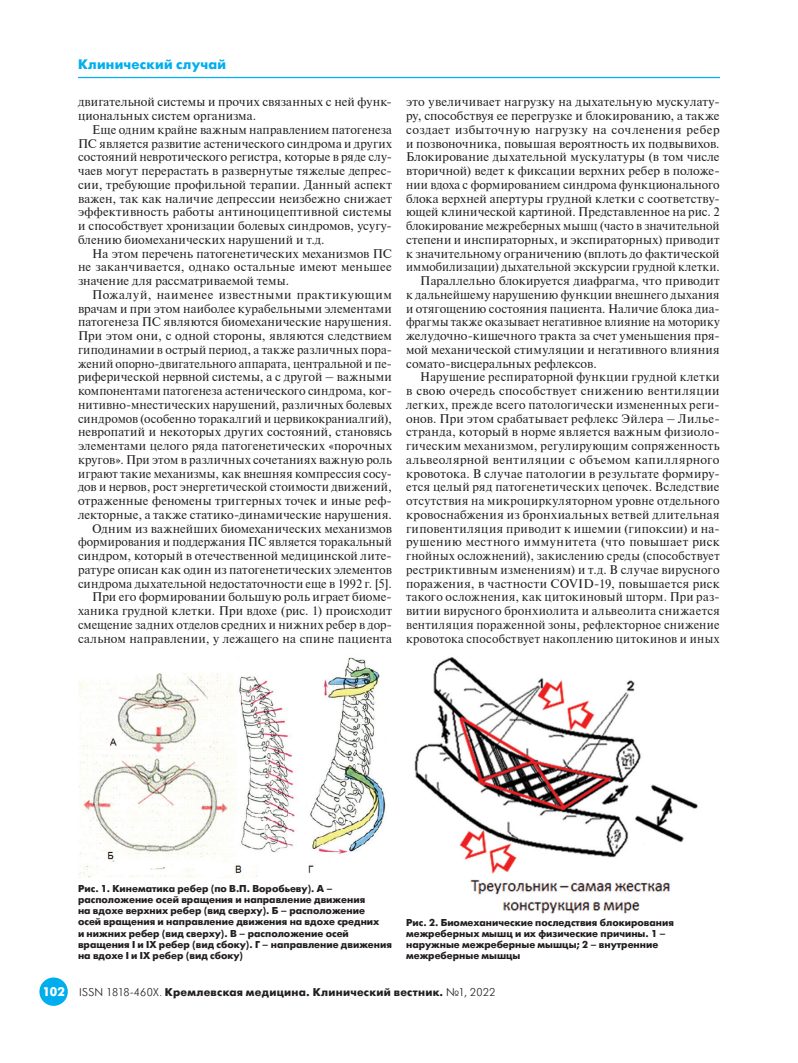
<style>
.page{position:relative;width:798px;height:1063px;background:#fff}
.page>*{position:absolute;margin:0;border:0;box-sizing:border-box;transform-origin:0 0}
.t1{font:13.75px "Futuris XC";letter-spacing:.015em;color:#00aeef}
.t2{font:12.5px/13.8px "Newton C";letter-spacing:.015em;color:#231f20;text-align:justify}
.t3{font:12.5px "Newton C";letter-spacing:.015em;color:#231f20;scale:.96 1}
.t4{font:12.5px "Newton C";letter-spacing:.035em;color:#231f20}
.t5{font:12.5px "Newton C";letter-spacing:.015em;color:#231f20;scale:.95 1}
.t6{font:12.5px "Newton C";letter-spacing:.045em;color:#231f20}
.t7{font:11.25px "Futuris XC";letter-spacing:.025em;color:#231f20}
.t8{font:700 10px/11.2px "Futuris C";color:#231f20}
.s1{font-size:12.5px;color:#fff}
.s2{font-family:"Futuris C"}
</style>
<div class="page">
<div style="left:39px;top:978px;width:29px;height:28px;background:#00aeef;border-radius:50%"></div>
<hr style="left:78px;top:77px;width:641px;height:1px;background:#00aeef">
<img style="left:78px;top:657px;width:308px;height:222px">
<img style="left:414px;top:657px;width:284px;height:257px">
<p class="t1" style="left:78px;top:57px;width:149px">Клинический случай</p>
<p class="t2" style="left:78px;top:95px;width:315px">двигательной системы и прочих связанных с ней функ&shy;циональных систем организма.</p>
<p class="t2" style="left:78px;top:123px;width:315px;text-indent:14px">Еще одним крайне важным направлением патогенеза ПС является развитие астенического синдрома и других состояний невротического регистра, которые в ряде слу&shy;чаев могут перерастать в развернутые тяжелые депрес&shy;сии, требующие профильной терапии. Данный аспект важен, так как наличие депрессии неизбежно снижает эффективность работы антиноцицептивной системы и способствует хронизации болевых синдромов, усугу&shy;блению биомеханических нарушений и т.д.</p>
<p class="t2" style="left:78px;top:246px;width:315px;text-indent:14px">На этом перечень патогенетических механизмов ПС не заканчивается, однако остальные имеют меньшее значение для рассматриваемой темы.</p>
<p class="t2" style="left:78px;top:288px;width:315px;text-align:right">Пожалуй, наименее известными практикующим врачам и при этом наиболее курабельными элементами патогенеза ПС являются биомеханические нарушения.<br>При этом они, с одной стороны, являются следствием гиподинамии в острый период, а также различных пора&shy;жений опорно-двигательного аппарата, центральной и пе&shy;риферической нервной системы, а с другой – важными компонентами патогенеза астенического синдрома, ког&shy;нитивно-мнестических нарушений, различных болевых синдромов (особенно торакалгий и цервикокраниалгий), невропатий и некоторых других состояний, становясь элементами целого ряда патогенетических «порочных кругов». При этом в различных сочетаниях важную роль играют такие механизмы, как внешняя компрессия сосу&shy;дов и нервов, рост энергетической стоимости движений, отраженные феномены триггерных точек и иные реф&shy;лекторные, а также статико-динамические нарушения.<br>Одним из важнейших биомеханических механизмов формирования и поддержания ПС является торакальный синдром, который в отечественной медицинской лите&shy;ратуре описан как один из патогенетических элементов синдрома дыхательной недостаточности еще в 1992 г. [5].<br>При его формировании большую роль играет биоме&shy;ханика грудной клетки. При вдохе (рис. 1) происходит смещение задних отделов средних и нижних ребер в дор&shy;сальном направлении, у лежащего на спине пациента</p>
<p class="t2" style="left:406px;top:95px;width:315px">это увеличивает нагрузку на дыхательную мускулату-</p>
<p class="t2" style="left:406px;top:109px;width:315px">ру, способствуя ее перегрузке и блокированию, а также</p>
<p class="t4" style="left:406px;top:123px;width:315px">создает избыточную нагрузку на сочленения ребер</p>
<p class="t2" style="left:406px;top:136px;width:315px">и позвоночника, повышая вероятность их подвывихов.</p>
<p class="t2" style="left:406px;top:150px;width:315px">Блокирование дыхательной мускулатуры (в том числе</p>
<p class="t2" style="left:406px;top:164px;width:315px">вторичной) ведет к фиксации верхних ребер в положе-</p>
<p class="t2" style="left:406px;top:178px;width:315px">нии вдоха с формированием синдрома функционального</p>
<p class="t2" style="left:406px;top:191px;width:315px">блока верхней апертуры грудной клетки с соответству-</p>
<p class="t2" style="left:406px;top:205px;width:315px">ющей клинической картиной. Представленное на рис. 2</p>
<p class="t3" style="left:406px;top:219px;width:328px">блокирование межреберных мышц (часто в значительной</p>
<p class="t2" style="left:406px;top:233px;width:315px">степени и инспираторных, и экспираторных) приводит</p>
<p class="t2" style="left:406px;top:246px;width:315px">к значительному ограничению (вплоть до фактической</p>
<p class="t5" style="left:406px;top:260px;width:331px">иммобилизации) дыхательной экскурсии грудной клетки.</p>
<p class="t2" style="left:420px;top:274px;width:301px">Параллельно блокируется диафрагма, что приводит</p>
<p class="t2" style="left:406px;top:288px;width:315px">к дальнейшему нарушению функции внешнего дыхания</p>
<p class="t2" style="left:406px;top:301px;width:313px">и отягощению состояния пациента. Наличие блока диа-</p>
<p class="t5" style="left:406px;top:315px;width:331px">фрагмы также оказывает негативное влияние на моторику</p>
<p class="t2" style="left:406px;top:329px;width:315px">желудочно-кишечного тракта за счет уменьшения пря-</p>
<p class="t2" style="left:406px;top:343px;width:315px">мой механической стимуляции и негативного влияния</p>
<p class="t2" style="left:406px;top:356px;width:192px">сомато-висцеральных рефлексов.</p>
<p class="t2" style="left:420px;top:370px;width:301px">Нарушение респираторной функции грудной клетки</p>
<p class="t4" style="left:406px;top:384px;width:315px">в свою очередь способствует снижению вентиляции</p>
<p class="t2" style="left:406px;top:398px;width:315px">легких, прежде всего патологически измененных реги-</p>
<p class="t2" style="left:406px;top:411px;width:315px">онов. При этом срабатывает рефлекс Эйлера – Лилье-</p>
<p class="t2" style="left:406px;top:425px;width:315px">странда, который в норме является важным физиоло-</p>
<p class="t2" style="left:406px;top:439px;width:315px">гическим механизмом, регулирующим сопряженность</p>
<p class="t6" style="left:406px;top:453px;width:315px">альвеолярной вентиляции с объемом капиллярного</p>
<p class="t2" style="left:406px;top:466px;width:315px">кровотока. В случае патологии в результате формиру-</p>
<p class="t2" style="left:406px;top:480px;width:315px">ется целый ряд патогенетических цепочек. Вследствие</p>
<p class="t2" style="left:406px;top:494px;width:315px">отсутствия на микроциркуляторном уровне отдельного</p>
<p class="t2" style="left:406px;top:508px;width:315px">кровоснабжения из бронхиальных ветвей длительная</p>
<p class="t4" style="left:406px;top:521px;width:315px">гиповентиляция приводит к ишемии (гипоксии) и на-</p>
<p class="t4" style="left:406px;top:535px;width:315px">рушению местного иммунитета (что повышает риск</p>
<p class="t3" style="left:406px;top:549px;width:328px">гнойных осложнений), закислению среды (способствует</p>
<p class="t2" style="left:406px;top:563px;width:315px">рестриктивным изменениям) и т.д. В случае вирусного</p>
<p class="t2" style="left:406px;top:576px;width:315px">поражения, в частности COVID-19, повышается риск</p>
<p class="t2" style="left:406px;top:590px;width:315px">такого осложнения, как цитокиновый шторм. При раз-</p>
<p class="t2" style="left:406px;top:604px;width:315px">витии вирусного бронхиолита и альвеолита снижается</p>
<p class="t3" style="left:406px;top:618px;width:328px">вентиляция пораженной зоны, рефлекторное снижение</p>
<p class="t3" style="left:406px;top:631px;width:328px">кровотока способствует накоплению цитокинов и иных</p>
<p class="t8" style="left:78px;top:883px;width:315px">Рис. 1. Кинематика ребер (по В.П. Воробьеву). А – расположение осей вращения и направление движения<br>на вдохе верхних ребер (вид сверху). Б – расположение<br>осей вращения и направление движения на вдохе средних<br>и нижних ребер (вид сверху). В – расположение осей вращения I и IX ребер (вид сбоку). Г – направление движения на вдохе I и IX ребер (вид сбоку)</p>
<p class="t8" style="left:406px;top:917px;width:269px">Рис. 2. Биомеханические последствия блокирования межреберных мышц и их физические причины. 1 – наружные межреберные мышцы; 2 – внутренние межреберные мышцы</p>
<p class="t7" style="left:42px;top:986px;width:454px"><span class="s1">102</span> <span class="s2">ISSN 1818-460X.</span> Кремлевская медицина. Клинический вестник. <span class="s2">№1, 2022</span></p>
</div>
